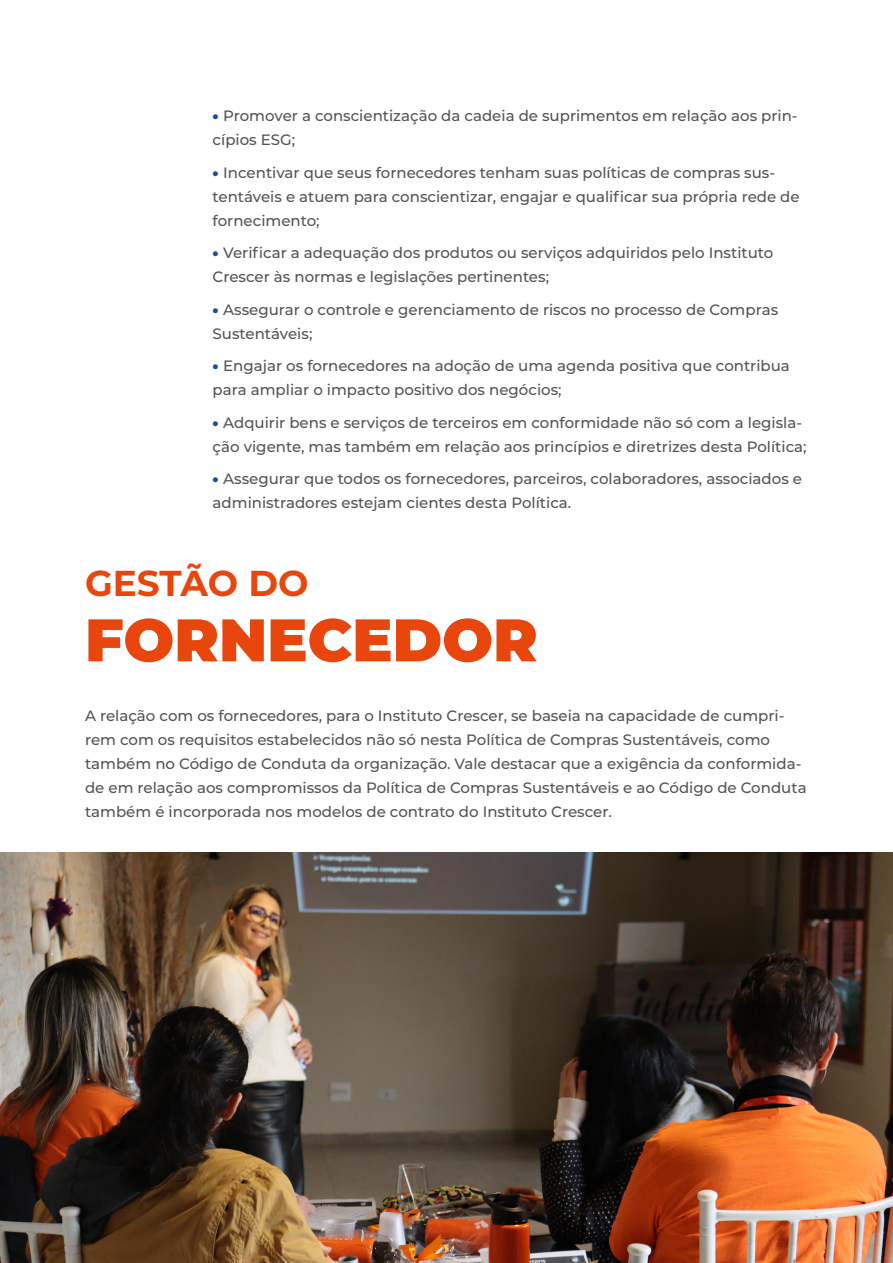
<style>
.page{position:relative;width:893px;height:1263px;background:#fff}
.page>*{position:absolute;margin:0;border:0;box-sizing:border-box;transform-origin:0 0}
.t1{font:900 60px "Montserrat";color:#e8460c}
.t2{font:700 36px "Montserrat";letter-spacing:-.005em;color:#e8460c}
.t3{font:500 15px/24px "Montserrat";color:#545454}
.s1{font-weight:900;color:#1a4ba0}
</style>
<div class="page">
<img style="left:0;top:853px;width:893px;height:410px">
<p class="t3" style="left:213px;top:103px;width:586px"><span class="s1">•</span> Promover a conscientização da cadeia de suprimentos em relação aos prin&shy;cípios ESG;</p>
<p class="t3" style="left:213px;top:160px;width:589px"><span class="s1">•</span> Incentivar que seus fornecedores tenham suas políticas de compras sus&shy;tentáveis e atuem para conscientizar, engajar e qualificar sua própria rede de fornecimento;</p>
<p class="t3" style="left:213px;top:240px;width:562px"><span class="s1">•</span> Verificar a adequação dos produtos ou serviços adquiridos pelo Instituto<br>Crescer às normas e legislações pertinentes;</p>
<p class="t3" style="left:213px;top:297px;width:567px"><span class="s1">•</span> Assegurar o controle e gerenciamento de riscos no processo de Compras<br>Sustentáveis;</p>
<p class="t3" style="left:213px;top:353px;width:579px"><span class="s1">•</span> Engajar os fornecedores na adoção de uma agenda positiva que contribua para ampliar o impacto positivo dos negócios;</p>
<p class="t3" style="left:213px;top:410px;width:595px"><span class="s1">•</span> Adquirir bens e serviços de terceiros em conformidade não só com a legisla&shy;ção vigente, mas também em relação aos princípios e diretrizes desta Política;</p>
<p class="t3" style="left:213px;top:466px;width:591px"><span class="s1">•</span> Assegurar que todos os fornecedores, parceiros, colaboradores, associados e administradores estejam cientes desta Política.</p>
<h2 class="t2" style="left:85px;top:557px;width:225px">GESTÃO DO</h2>
<h1 class="t1" style="left:85px;top:595px;width:454px">FORNECEDOR</h1>
<p class="t3" style="left:85px;top:703px;width:723px">A relação com os fornecedores, para o Instituto Crescer, se baseia na capacidade de cumpri&shy;rem com os requisitos estabelecidos não só nesta Política de Compras Sustentáveis, como também no Código de Conduta da organização. Vale destacar que a exigência da conformida&shy;de em relação aos compromissos da Política de Compras Sustentáveis e ao Código de Conduta também é incorporada nos modelos de contrato do Instituto Crescer.</p>
</div>
